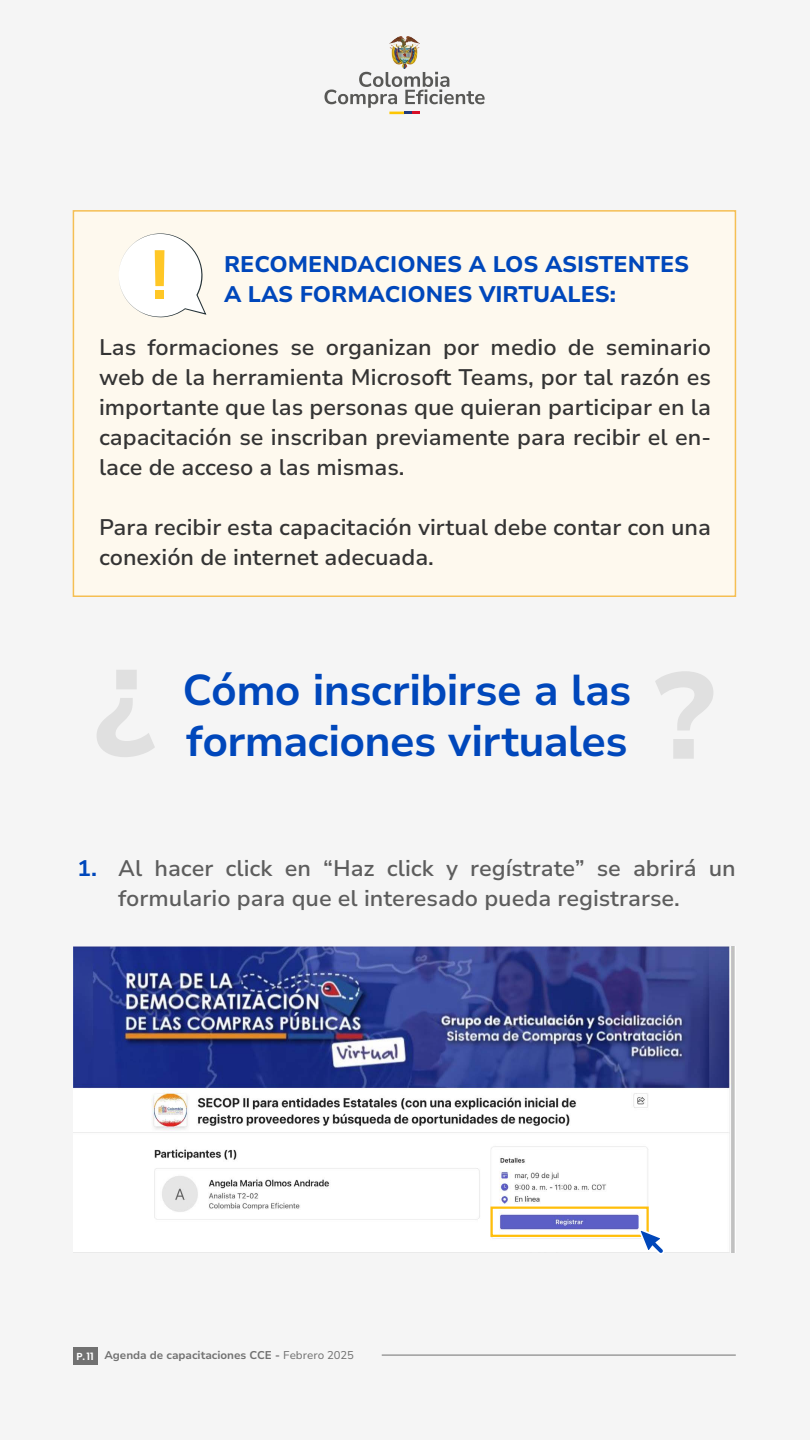
<style>
.page{position:relative;width:810px;height:1440px;background:#f5f5f5}
.page>*{position:absolute;margin:0;border:0;box-sizing:border-box;transform-origin:0 0}
.Txt_corrido_destacado{font:800 122.1px "Nunito Sans 10 pt";color:#e0e0e0}
.t1{font:700 43.05px/51.6px "Nunito Sans 10 pt";letter-spacing:-.015em;color:#0047bb}
.Txt_corrido{font:600 22.5px/30px "Nunito Sans 10 pt";color:#343434;text-align:justify}
.Txt_corrido-2{font:600 22.5px/30px "Nunito Sans 10 pt";color:#5d5d5d}
.Txt_corrido-3{font:800 22.5px "Nunito Sans 10 pt";color:#0047bb}
.Txt_corrido-4{font:700 22.5px "Nunito Sans 10 pt";color:#0047bb}
.t2{font:700 11.25px "Nunito Sans 10 pt";letter-spacing:-.005em;color:#717171}
.s1{font-family:"Poppins";font-weight:600;font-size:10.2px;color:#fff}
.s2{font-weight:400}
</style>
<div class="page">
<div style="left:73px;top:1347px;width:25px;height:17px;background:#717171"></div>
<svg style="left:324px;top:72px;width:161px;height:42px"></svg>
<img style="left:389px;top:37px;width:30px;height:32px">
<hr style="left:382px;top:1355px;width:354px;height:1px;background:#717171">
<div style="left:73px;top:210px;width:663px;height:387px;background:#fef9ee;border:2px solid #f5bf53"></div>
<svg style="left:119px;top:233px;width:88px;height:84px"></svg>
<div style="left:155px;top:291px;width:9px;height:8px;background:#ffc726"></div>
<img style="left:73px;top:946px;width:662px;height:306px">
<div style="left:490px;top:1207px;width:159px;height:30px;border:2px solid #ffbe0a"></div>
<svg style="left:637px;top:1228px;width:29px;height:25px"></svg>
<p class="Txt_corrido-3" style="left:224px;top:248px;width:467px">RECOMENDACIONES A LOS ASISTENTES</p>
<p class="Txt_corrido-3" style="left:224px;top:278px;width:393px">A LAS FORMACIONES VIRTUALES:</p>
<p class="Txt_corrido" style="left:99px;top:331px;width:613px">Las formaciones se organizan por medio de seminario web de la herramienta Microsoft Teams, por tal razón es importante que las personas que quieran participar en la capacitación se inscriban previamente para recibir el en&shy;lace de acceso a las mismas.</p>
<p class="Txt_corrido" style="left:99px;top:511px;width:613px">Para recibir esta capacitación virtual debe contar con una conexión de internet adecuada.</p>
<p class="Txt_corrido_destacado" style="left:155px;top:799px;width:62px;rotate:-180deg">?</p>
<p class="Txt_corrido_destacado" style="left:655px;top:629px;width:62px">?</p>
<p class="t1" style="left:183px;top:663px;width:450px">Cómo inscribirse a las formaciones virtuales</p>
<p class="Txt_corrido-4" style="left:78px;top:852px;width:21px">1.</p>
<p class="Txt_corrido-2" style="left:118px;top:852px;width:619px">Al hacer click en “Haz click y regístrate” se abrirá un formulario para que el interesado pueda registrarse.</p>
<p class="t2" style="left:77px;top:1347px;width:279px"><span class="s1">P.11</span> Agenda de capacitaciones CCE - <span class="s2">Febrero 2025</span></p>
</div>
